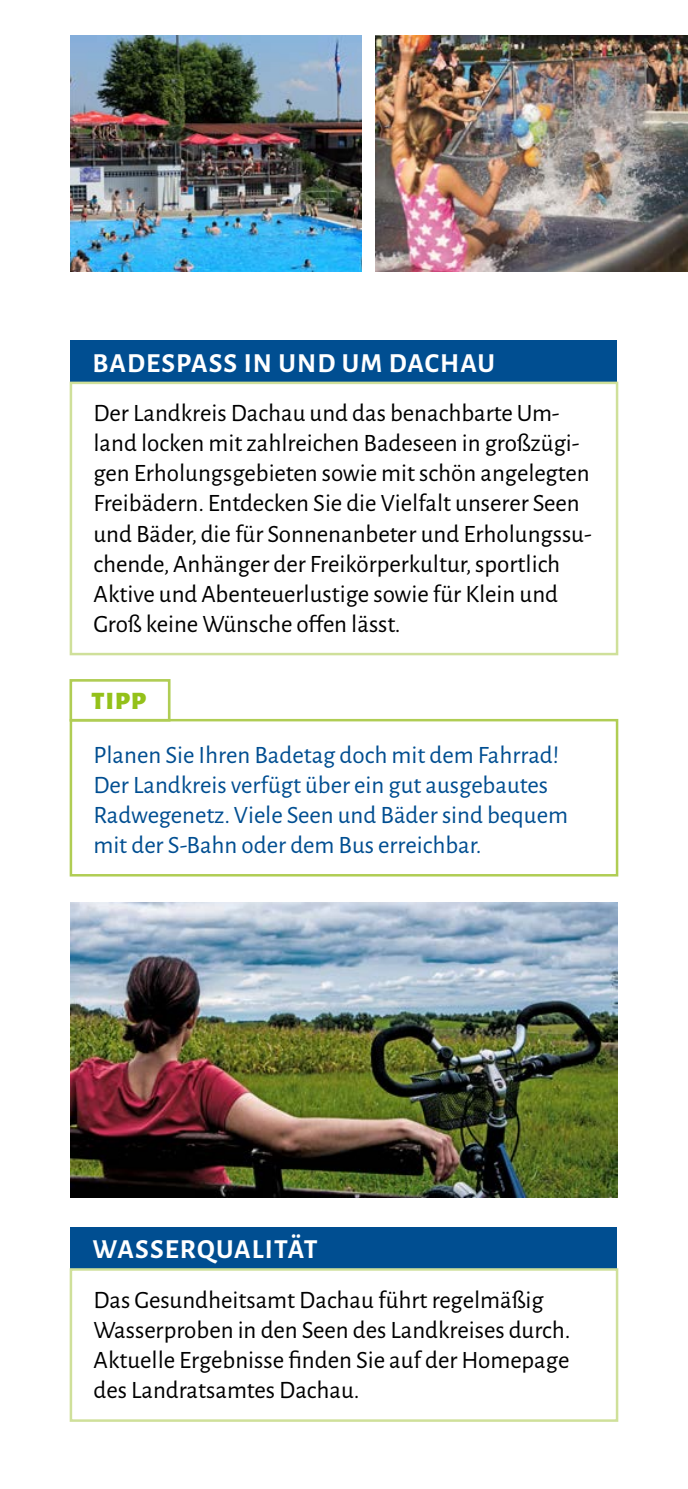
<style>
.page{position:relative;width:688px;height:1489px;background:#fff}
.page>*{position:absolute;margin:0;border:0;box-sizing:border-box;transform-origin:0 0}
.H3_weiss{font:700 27.5px "Alegreya Sans";letter-spacing:.04em;color:#fff}
.p-fliess{font:25px/30px "Alegreya Sans";color:#000}
.p-fliess_blau{font:25px/30px "Alegreya Sans";color:#004e91}
.H3-gruen{font:900 25px "Alegreya Sans";color:#94c11a}
</style>
<div class="page">
<img style="left:71px;top:35px;width:290px;height:237px">
<img style="left:376px;top:35px;width:311px;height:237px">
<div style="left:71px;top:340px;width:546px;height:43px;background:#004e91"></div>
<div style="left:71px;top:1226px;width:546px;height:43px;background:#004e91"></div>
<div style="left:70px;top:381px;width:548px;height:274px;border:2px solid #cfe09a"></div>
<div style="left:70px;top:1268px;width:548px;height:153px;border:2px solid #cfe09a"></div>
<div style="left:69px;top:679px;width:101px;height:42px;border:3px solid #b0cd54"></div>
<div style="left:70px;top:719px;width:548px;height:157px;border:2px solid #b0cd54"></div>
<img style="left:71px;top:902px;width:546px;height:295px">
<h3 class="H3_weiss" style="left:92px;top:343px;width:404px">BADESPASS IN UND UM DACHAU</h3>
<p class="p-fliess" style="left:93px;top:397px;width:499px">Der Landkreis Dachau und das benachbarte Um&shy;land locken mit zahlreichen Badeseen in großzügi&shy;gen Erholungsgebieten sowie mit schön angelegten Freibädern. Entdecken Sie die Vielfalt unserer Seen und Bäder, die für Sonnenanbeter und Erholungssu&shy;chende, Anhänger der Freikörperkultur, sportlich Aktive und Abenteuerlustige sowie für Klein und Groß keine Wünsche offen lässt.</p>
<h3 class="H3-gruen" style="left:91px;top:680px;width:56px">TIPP</h3>
<p class="p-fliess_blau" style="left:93px;top:738px;width:476px">Planen Sie Ihren Badetag doch mit dem Fahrrad!<br>Der Landkreis verfügt über ein gut ausgebautes Radwegenetz. Viele Seen und Bäder sind bequem mit der S-Bahn oder dem Bus erreichbar.</p>
<h3 class="H3_weiss" style="left:92px;top:1229px;width:227px">WASSERQUALITÄT</h3>
<p class="p-fliess" style="left:93px;top:1283px;width:478px">Das Gesundheitsamt Dachau führt regelmäßig Wasserproben in den Seen des Landkreises durch.<br>Aktuelle Ergebnisse finden Sie auf der Homepage des Landratsamtes Dachau.</p>
</div>
